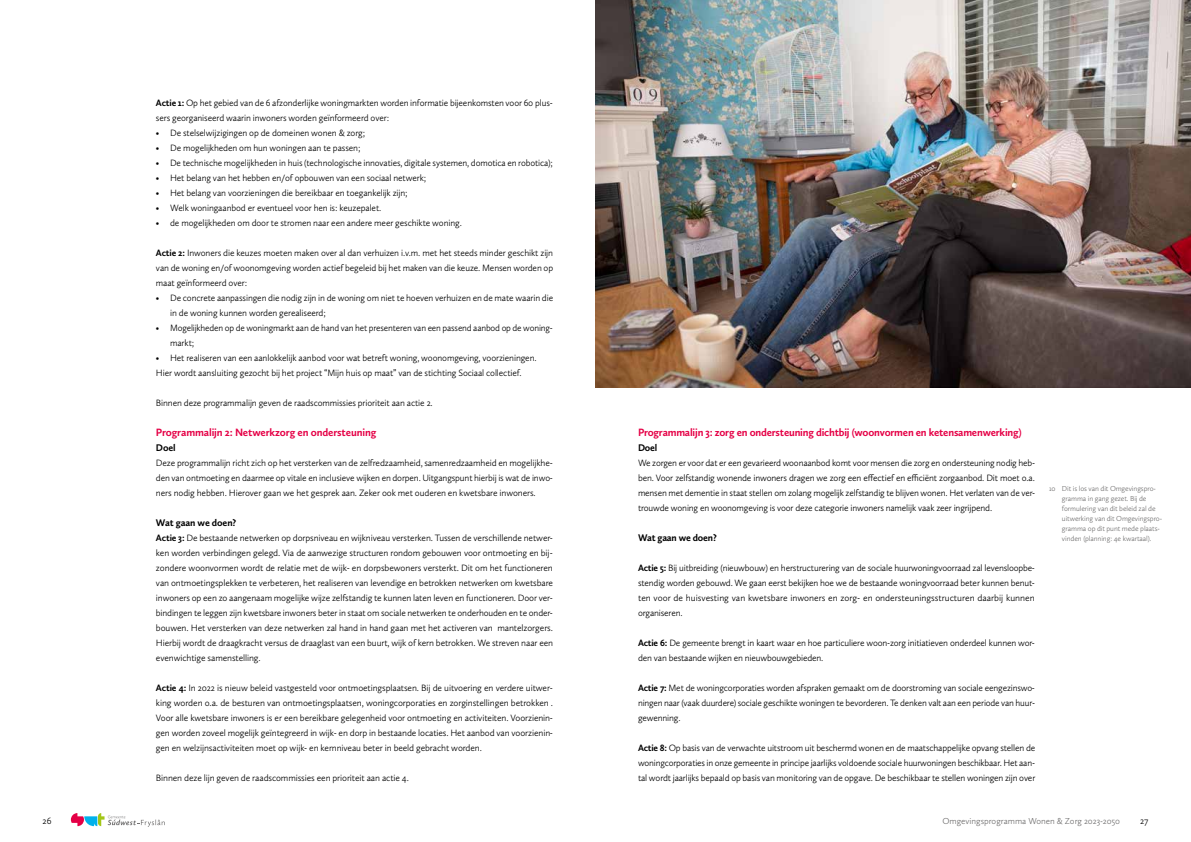
<style>
.page{position:relative;width:1191px;height:842px;background:#fff}
.page>*{position:absolute;margin:0;border:0;box-sizing:border-box;transform-origin:0 0}
.t1{font:700 11px "Calluna Sans";letter-spacing:-.015em;color:#e50046}
.t2{font:700 10px "Calluna Sans";letter-spacing:-.015em;color:#000}
.t3{font:300 9.5px/15px "Calluna Sans";letter-spacing:-.01em;color:#000;text-align:justify}
.t4{font:300 9.5px/15px "Calluna Sans";letter-spacing:-.01em;color:#000;scale:.96 1}
.t5{font:300 9px "Calluna Sans";color:#706f6f}
.t6{font:300 7.5px/10px "Calluna Sans";letter-spacing:-.01em;color:#706f6f}
.s1{font-weight:700}
</style>
<div class="page">
<img style="left:595px;top:0;width:596px;height:387px">
<svg style="left:71px;top:813px;width:94px;height:14px"></svg>
<p class="t3" style="left:156px;top:95px;width:398px"><span class="s1">Actie 1:</span> Op het gebied van de 6 afzonderlijke woningmarkten worden informatie bijeenkomsten voor 60 plus&shy;sers georganiseerd waarin inwoners worden geïnformeerd over:</p>
<p class="t3" style="left:156px;top:125px;width:211px">• De stelselwijzigingen op de domeinen wonen &amp; zorg;</p>
<p class="t3" style="left:156px;top:140px;width:206px">• De mogelijkheden om hun woningen aan te passen;</p>
<p class="t3" style="left:156px;top:155px;width:398px">• De technische mogelijkheden in huis (technologische innovaties, digitale systemen, domotica en robotica);</p>
<p class="t3" style="left:156px;top:170px;width:272px">• Het belang van het hebben en/of opbouwen van een sociaal netwerk;</p>
<p class="t3" style="left:156px;top:185px;width:253px">• Het belang van voorzieningen die bereikbaar en toegankelijk zijn;</p>
<p class="t3" style="left:156px;top:200px;width:227px">• Welk woningaanbod er eventueel voor hen is: keuzepalet.</p>
<p class="t3" style="left:156px;top:215px;width:307px">• de mogelijkheden om door te stromen naar een andere meer geschikte woning.</p>
<p class="t3" style="left:156px;top:245px;width:399px"><span class="s1">Actie 2:</span> Inwoners die keuzes moeten maken over al dan verhuizen i.v.m. met het steeds minder geschikt zijn van de woning en/of woonomgeving worden actief begeleid bij het maken van die keuze. Mensen worden op maat geïnformeerd over:</p>
<p class="t3" style="left:170px;top:290px;width:384px;text-indent:-14px">• De concrete aanpassingen die nodig zijn in de woning om niet te hoeven verhuizen en de mate waarin die in de woning kunnen worden gerealiseerd;</p>
<p class="t4" style="left:170px;top:320px;width:400px;text-indent:-14px">• Mogelijkheden op de woningmarkt aan de hand van het presenteren van een passend aanbod op de woning&shy;markt;</p>
<p class="t3" style="left:156px;top:350px;width:382px">• Het realiseren van een aanlokkelijk aanbod voor wat betreft woning, woonomgeving, voorzieningen.<br>Hier wordt aansluiting gezocht bij het project “Mijn huis op maat” van de stichting Sociaal collectief.</p>
<p class="t3" style="left:156px;top:395px;width:278px">Binnen deze programmalijn geven de raadscommissies prioriteit aan actie 2.</p>
<p class="t1" style="left:156px;top:426px;width:222px">Programmalijn 2: Netwerkzorg en ondersteuning</p>
<p class="t2" style="left:156px;top:441px;width:21px">Doel</p>
<p class="t3" style="left:156px;top:455px;width:398px">Deze programmalijn richt zich op het versterken van de zelfredzaamheid, samenredzaamheid en mogelijkhe&shy;den van ontmoeting en daarmee op vitale en inclusieve wijken en dorpen. Uitgangspunt hierbij is wat de inwo&shy;ners nodig hebben. Hierover gaan we het gesprek aan. Zeker ook met ouderen en kwetsbare inwoners.</p>
<p class="t2" style="left:156px;top:516px;width:82px">Wat gaan we doen?</p>
<p class="t3" style="left:156px;top:530px;width:399px"><span class="s1">Actie 3:</span> De bestaande netwerken op dorpsniveau en wijkniveau versterken. Tussen de verschillende netwer&shy;ken worden verbindingen gelegd. Via de aanwezige structuren rondom gebouwen voor ontmoeting en bij&shy;zondere woonvormen wordt de relatie met de wijk- en dorpsbewoners versterkt. Dit om het functioneren van ontmoetingsplekken te verbeteren, het realiseren van levendige en betrokken netwerken om kwetsbare inwoners op een zo aangenaam mogelijke wijze zelfstandig te kunnen laten leven en functioneren. Door ver&shy;bindingen te leggen zijn kwetsbare inwoners beter in staat om sociale netwerken te onderhouden en te onder&shy;bouwen. Het versterken van deze netwerken zal hand in hand gaan met het activeren van mantelzorgers.<br>Hierbij wordt de draagkracht versus de draaglast van een buurt, wijk of kern betrokken. We streven naar een evenwichtige samenstelling.</p>
<p class="t3" style="left:156px;top:680px;width:399px"><span class="s1">Actie 4:</span> In 2022 is nieuw beleid vastgesteld voor ontmoetingsplaatsen. Bij de uitvoering en verdere uitwer&shy;king worden o.a. de besturen van ontmoetingsplaatsen, woningcorporaties en zorginstellingen betrokken .<br>Voor alle kwetsbare inwoners is er een bereikbare gelegenheid voor ontmoeting en activiteiten. Voorzienin&shy;gen worden zoveel mogelijk geïntegreerd in wijk- en dorp in bestaande locaties. Het aanbod van voorzienin&shy;gen en welzijnsactiviteiten moet op wijk- en kernniveau beter in beeld gebracht worden.</p>
<p class="t3" style="left:156px;top:770px;width:254px">Binnen deze lijn geven de raadscommissies een prioriteit aan actie 4.</p>
<p class="t1" style="left:638px;top:426px;width:385px">Programmalijn 3: zorg en ondersteuning dichtbij (woonvormen en ketensamenwerking)</p>
<p class="t2" style="left:638px;top:441px;width:21px">Doel</p>
<p class="t3" style="left:638px;top:455px;width:398px">We zorgen er voor dat er een gevarieerd woonaanbod komt voor mensen die zorg en ondersteuning nodig heb&shy;ben. Voor zelfstandig wonende inwoners dragen we zorg een effectief en efficiënt zorgaanbod. Dit moet o.a. mensen met dementie in staat stellen om zolang mogelijk zelfstandig te blijven wonen. Het verlaten van de ver&shy;trouwde woning en woonomgeving is voor deze categorie inwoners namelijk vaak zeer ingrijpend.</p>
<p class="t2" style="left:638px;top:531px;width:80px">Wat gaan we doen?</p>
<p class="t3" style="left:638px;top:560px;width:398px"><span class="s1">Actie 5:</span> Bij uitbreiding (nieuwbouw) en herstructurering van de sociale huurwoningvoorraad zal levensloopbe&shy;stendig worden gebouwd. We gaan eerst bekijken hoe we de bestaande woningvoorraad beter kunnen benut&shy;ten voor de huisvesting van kwetsbare inwoners en zorg- en ondersteuningsstructuren daarbij kunnen organiseren.</p>
<p class="t3" style="left:638px;top:635px;width:398px"><span class="s1">Actie 6:</span> De gemeente brengt in kaart waar en hoe particuliere woon-zorg initiatieven onderdeel kunnen wor&shy;den van bestaande wijken en nieuwbouwgebieden.</p>
<p class="t3" style="left:638px;top:680px;width:398px"><span class="s1">Actie 7:</span> Met de woningcorporaties worden afspraken gemaakt om de doorstroming van sociale eengezinswo&shy;ningen naar (vaak duurdere) sociale geschikte woningen te bevorderen. Te denken valt aan een periode van huur&shy;gewenning.</p>
<p class="t3" style="left:638px;top:740px;width:399px"><span class="s1">Actie 8:</span> Op basis van de verwachte uitstroom uit beschermd wonen en de maatschappelijke opvang stellen de woningcorporaties in onze gemeente in principe jaarlijks voldoende sociale huurwoningen beschikbaar. Het aan&shy;tal wordt jaarlijks bepaald op basis van monitoring van de opgave. De beschikbaar te stellen woningen zijn over</p>
<p class="t6" style="left:1062px;top:483px;width:102px;text-indent:-13px">10 Dit is los van dit Omgevingspro&shy;gramma in gang gezet. Bij de formulering van dit beleid zal de uitwerking van dit Omgevingspro&shy;gramma op dit punt mede plaats&shy;vinden (planning: 4e kwartaal).</p>
<p class="t3" style="left:43px;top:813px;width:10px">26</p>
<p class="t5" style="left:942px;top:816px;width:179px">Omgevingsprogramma Wonen &amp; Zorg 2023-2050</p>
<p class="t3" style="left:1140px;top:813px;width:10px">27</p>
</div>
